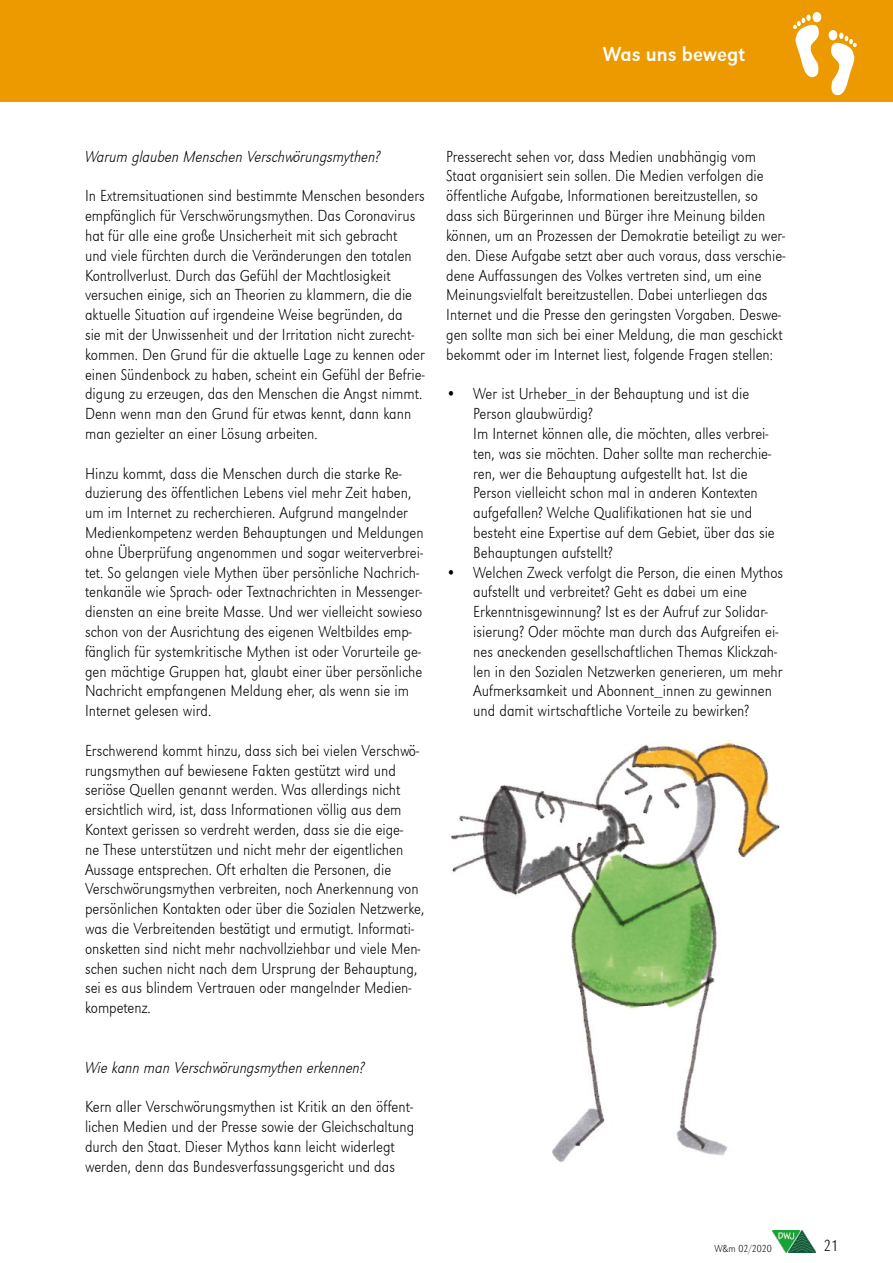
<style>
.page{position:relative;width:893px;height:1263px;background:#fff}
.page>*{position:absolute;margin:0;border:0;box-sizing:border-box;transform-origin:0 0}
.t1{font:21px "URW Grotesk T Regu Narr";color:#fff}
.t2{font:16.5px/19.8px "URW Grotesk T Extr Ligh Extr Narr";color:#000}
.t3{font:16.5px "URW Grotesk T Extr Ligh Extr Narr Obli";color:#000}
.t4{font:10.5px "URW Grotesk T Extr Ligh Extr Narr";color:#000}
</style>
<div class="page">
<img style="left:772px;top:1230px;width:43px;height:22px">
<div style="left:0;top:0;width:893px;height:102px;background:#ed9a00"></div>
<svg style="left:813px;top:12px;width:8px;height:10px"></svg>
<svg style="left:793px;top:15px;width:27px;height:63px"></svg>
<svg style="left:829px;top:30px;width:8px;height:10px"></svg>
<svg style="left:830px;top:33px;width:27px;height:63px"></svg>
<img style="left:450px;top:742px;width:330px;height:420px">
<p class="t1" style="left:603px;top:42px;width:144px">Was uns bewegt</p>
<p class="t3" style="left:85px;top:147px;width:297px">Warum glauben Menschen Verschwörungsmythen?</p>
<p class="t2" style="left:85px;top:186px;width:341px">In Extremsituationen sind bestimmte Menschen besonders empfänglich für Verschwörungsmythen. Das Coronavirus hat für alle eine große Unsicherheit mit sich gebracht<br>und viele fürchten durch die Veränderungen den totalen Kontrollverlust. Durch das Gefühl der Machtlosigkeit versuchen einige, sich an Theorien zu klammern, die die aktuelle Situation auf irgendeine Weise begründen, da<br>sie mit der Unwissenheit und der Irritation nicht zurecht&shy;kommen. Den Grund für die aktuelle Lage zu kennen oder einen Sündenbock zu haben, scheint ein Gefühl der Befrie&shy;digung zu erzeugen, das den Menschen die Angst nimmt.<br>Denn wenn man den Grund für etwas kennt, dann kann man gezielter an einer Lösung arbeiten.</p>
<p class="t2" style="left:85px;top:463px;width:340px">Hinzu kommt, dass die Menschen durch die starke Re&shy;duzierung des öffentlichen Lebens viel mehr Zeit haben, um im Internet zu recherchieren. Aufgrund mangelnder Medienkompetenz werden Behauptungen und Meldungen ohne Überprüfung angenommen und sogar weiterverbrei&shy;tet. So gelangen viele Mythen über persönliche Nachrich&shy;tenkanäle wie Sprach- oder Textnachrichten in Messenger&shy;diensten an eine breite Masse. Und wer vielleicht sowieso schon von der Ausrichtung des eigenen Weltbildes emp&shy;fänglich für systemkritische Mythen ist oder Vorurteile ge&shy;gen mächtige Gruppen hat, glaubt einer über persönliche Nachricht empfangenen Meldung eher, als wenn sie im Internet gelesen wird.</p>
<p class="t2" style="left:85px;top:740px;width:341px">Erschwerend kommt hinzu, dass sich bei vielen Verschwö&shy;rungsmythen auf bewiesene Fakten gestützt wird und seriöse Quellen genannt werden. Was allerdings nicht ersichtlich wird, ist, dass Informationen völlig aus dem Kontext gerissen so verdreht werden, dass sie die eige-<br>ne These unterstützen und nicht mehr der eigentlichen Aussage entsprechen. Oft erhalten die Personen, die Verschwörungsmythen verbreiten, noch Anerkennung von persönlichen Kontakten oder über die Sozialen Netzwerke, was die Verbreitenden bestätigt und ermutigt. Informati&shy;onsketten sind nicht mehr nachvollziehbar und viele Men&shy;schen suchen nicht nach dem Ursprung der Behauptung, sei es aus blindem Vertrauen oder mangelnder Medien&shy;kompetenz.</p>
<p class="t3" style="left:85px;top:1057px;width:281px">Wie kann man Verschwörungsmythen erkennen?</p>
<p class="t2" style="left:85px;top:1097px;width:331px">Kern aller Verschwörungsmythen ist Kritik an den öffent&shy;lichen Medien und der Presse sowie der Gleichschaltung durch den Staat. Dieser Mythos kann leicht widerlegt werden, denn das Bundesverfassungsgericht und das</p>
<p class="t2" style="left:446px;top:146px;width:341px">Presserecht sehen vor, dass Medien unabhängig vom Staat organisiert sein sollen. Die Medien verfolgen die öffentliche Aufgabe, Informationen bereitzustellen, so dass sich Bürgerinnen und Bürger ihre Meinung bilden können, um an Prozessen der Demokratie beteiligt zu wer&shy;den. Diese Aufgabe setzt aber auch voraus, dass verschie&shy;dene Auffassungen des Volkes vertreten sind, um eine Meinungsvielfalt bereitzustellen. Dabei unterliegen das Internet und die Presse den geringsten Vorgaben. Deswe&shy;gen sollte man sich bei einer Meldung, die man geschickt bekommt oder im Internet liest, folgende Fragen stellen:</p>
<p class="t2" style="left:473px;top:384px;width:303px;text-indent:-27px">• Wer ist Urheber_in der Behauptung und ist die Person glaubwürdig?<br>Im Internet können alle, die möchten, alles verbrei&shy;ten, was sie möchten. Daher sollte man recherchie&shy;ren, wer die Behauptung aufgestellt hat. Ist die Person vielleicht schon mal in anderen Kontexten aufgefallen? Welche Qualifikationen hat sie und besteht eine Expertise auf dem Gebiet, über das sie Behauptungen aufstellt?</p>
<p class="t2" style="left:473px;top:562px;width:311px;text-indent:-27px">• Welchen Zweck verfolgt die Person, die einen Mythos aufstellt und verbreitet? Geht es dabei um eine Erkenntnisgewinnung? Ist es der Aufruf zur Solidar&shy;isierung? Oder möchte man durch das Aufgreifen ei&shy;nes aneckenden gesellschaftlichen Themas Klickzah&shy;len in den Sozialen Netzwerken generieren, um mehr Aufmerksamkeit und Abonnent_innen zu gewinnen und damit wirtschaftliche Vorteile zu bewirken?</p>
<p class="t4" style="left:714px;top:1242px;width:59px">W&amp;m 02/2020</p>
<p class="t2" style="left:823px;top:1235px;width:16px">21</p>
</div>
